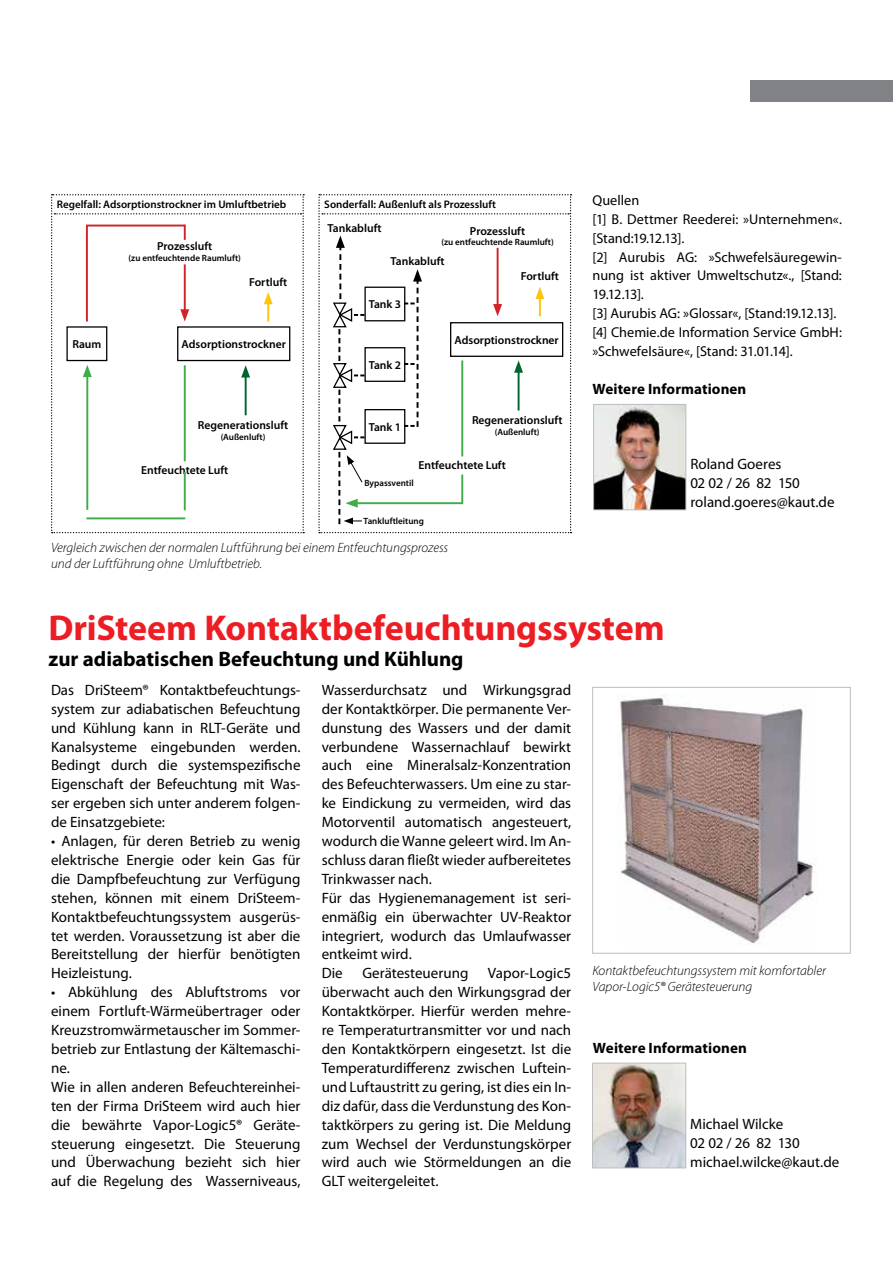
<style>
.page{position:relative;width:893px;height:1263px;background:#fff}
.page>*{position:absolute;margin:0;border:0;box-sizing:border-box;transform-origin:0 0}
.t1{font:700 36px "Myriad Pro";letter-spacing:-.005em;color:#ed1d24}
.t2{font:700 21px "Myriad Pro";color:#000}
.t3{font:15px/18.9px "Myriad Pro";color:#000}
.t4{font:700 15px "Myriad Pro";letter-spacing:.005em;color:#000}
.t5{font:14.25px/18.9px "Myriad Pro";color:#000}
.t6{font:italic 300 13.5px/16.2px "Myriad Pro";color:#000}
.t7{font:600 11.7px "Myriad Pro";color:#000}
.t8{font:600 10.95px "Myriad Pro";color:#000}
.t9{font:600 9px "Myriad Pro";color:#000}
</style>
<div class="page">
<img style="left:620px;top:695px;width:197px;height:249px">
<div style="left:592px;top:687px;width:258px;height:266px;border:1px solid #bcbec0"></div>
<div style="left:750px;top:80px;width:143px;height:21px;background:#808285"></div>
<img style="left:594px;top:1065px;width:90px;height:101px">
<div style="left:592px;top:1063px;width:94px;height:105px;border:1px solid #bcbec0"></div>
<img style="left:595px;top:406px;width:89px;height:102px">
<div style="left:593px;top:404px;width:93px;height:106px;border:1px solid #bcbec0"></div>
<svg style="left:51px;top:194px;width:253px;height:339px"></svg>
<svg style="left:318px;top:194px;width:254px;height:339px"></svg>
<p class="t8" style="left:57px;top:198px;width:231px">Regelfall: Adsorptionstrockner im Umluftbetrieb</p>
<p class="t8" style="left:324px;top:198px;width:173px">Sonderfall: Außenluft als Prozessluft</p>
<p class="t7" style="left:72px;top:337px;width:31px">Raum</p>
<p class="t7" style="left:157px;top:239px;width:57px">Prozessluft</p>
<p class="t9" style="left:129px;top:252px;width:114px">(zu entfeuchtende Raumluft)</p>
<p class="t7" style="left:249px;top:274px;width:40px">Fortluft</p>
<p class="t7" style="left:182px;top:337px;width:106px">Adsorptionstrockner</p>
<p class="t7" style="left:198px;top:418px;width:92px">Regenerationsluft</p>
<p class="t9" style="left:221px;top:431px;width:46px">(Außenluft)</p>
<p class="t7" style="left:141px;top:463px;width:89px">Entfeuchtete Luft</p>
<p class="t7" style="left:327px;top:221px;width:56px">Tankabluft</p>
<p class="t7" style="left:470px;top:223px;width:57px">Prozessluft</p>
<p class="t9" style="left:441px;top:237px;width:114px">(zu entfeuchtende Raumluft)</p>
<p class="t7" style="left:390px;top:254px;width:56px">Tankabluft</p>
<p class="t7" style="left:521px;top:269px;width:40px">Fortluft</p>
<p class="t7" style="left:369px;top:297px;width:34px">Tank 3</p>
<p class="t7" style="left:369px;top:357px;width:34px">Tank 2</p>
<p class="t7" style="left:369px;top:419px;width:34px">Tank 1</p>
<p class="t7" style="left:455px;top:332px;width:106px">Adsorptionstrockner</p>
<p class="t7" style="left:472px;top:413px;width:92px">Regenerationsluft</p>
<p class="t9" style="left:495px;top:426px;width:46px">(Außenluft)</p>
<p class="t7" style="left:419px;top:458px;width:89px">Entfeuchtete Luft</p>
<p class="t9" style="left:364px;top:477px;width:51px">Bypassventil</p>
<p class="t9" style="left:364px;top:516px;width:62px">Tankluftleitung</p>
<p class="t6" style="left:51px;top:539px;width:399px">Vergleich zwischen der normalen Luftführung bei einem Entfeuchtungsprozess und der Luftführung ohne Umluftbetrieb.</p>
<p class="t5" style="left:592px;top:190px;width:251px">Quellen<br>[1] B. Dettmer Reederei: »Unternehmen«. [Stand:19.12.13].<br>[2] Aurubis AG: »Schwefelsäuregewin&shy;nung ist aktiver Umweltschutz«., [Stand:<br>19.12.13].<br>[3] Aurubis AG: »Glossar«, [Stand:19.12.13]. [4] Chemie.de Information Service GmbH: »Schwefelsäure«, [Stand: 31.01.14].</p>
<p class="t4" style="left:592px;top:379px;width:155px">Weitere Informationen</p>
<p class="t3" style="left:690px;top:455px;width:146px">Roland Goeres<br>02 02 / 26 82 150 roland.goeres@kaut.de</p>
<h1 class="t1" style="left:49px;top:605px;width:618px">DriSteem Kontaktbefeuchtungssystem</h1>
<h2 class="t2" style="left:49px;top:645px;width:417px">zur adiabatischen Befeuchtung und Kühlung</h2>
<p class="t3" style="left:51px;top:680px;width:251px;text-align:justify">Das DriSteem® Kontaktbefeuchtungs&shy;system zur adiabatischen Befeuchtung und Kühlung kann in RLT-Geräte und Kanalsysteme eingebunden werden.<br>Bedingt durch die systemspezifische Eigenschaft der Befeuchtung mit Was&shy;ser ergeben sich unter anderem folgen&shy;de Einsatzgebiete:</p>
<p class="t3" style="left:51px;top:831px;width:251px;text-align:justify">• Anlagen, für deren Betrieb zu wenig elektrische Energie oder kein Gas für die Dampfbefeuchtung zur Verfügung stehen, können mit einem DriSteem-Kontaktbefeuchtungssystem ausgerüs&shy;tet werden. Voraussetzung ist aber die Bereitstellung der hierfür benötigten Heizleistung.</p>
<p class="t3" style="left:51px;top:982px;width:251px">• Abkühlung des Abluftstroms vor einem Fortluft-Wärmeübertrager oder Kreuzstromwärmetauscher im Sommer&shy;betrieb zur Entlastung der Kältemaschi&shy;ne.<br>Wie in allen anderen Befeuchtereinhei&shy;ten der Firma DriSteem wird auch hier die bewährte Vapor-Logic5® Geräte&shy;steuerung eingesetzt. Die Steuerung und Überwachung bezieht sich hier auf die Regelung des Wasserniveaus,</p>
<p class="t3" style="left:322px;top:680px;width:251px">Wasserdurchsatz und Wirkungsgrad der Kontaktkörper. Die permanente Ver&shy;dunstung des Wassers und der damit verbundene Wassernachlauf bewirkt auch eine Mineralsalz-Konzentration des Befeuchterwassers. Um eine zu star&shy;ke Eindickung zu vermeiden, wird das Motorventil automatisch angesteuert, wodurch die Wanne geleert wird. Im An&shy;schluss daran fließt wieder aufbereitetes Trinkwasser nach.<br>Für das Hygienemanagement ist seri&shy;enmäßig ein überwachter UV-Reaktor integriert, wodurch das Umlaufwasser entkeimt wird.<br>Die</p>
<p class="t3" style="left:322px;top:964px;width:251px;text-align:justify;text-indent:166px">Vapor-Logic5 überwacht auch den Wirkungsgrad der Kontaktkörper. Hierfür werden mehre&shy;re Temperaturtransmitter vor und nach den Kontaktkörpern eingesetzt. Ist die Temperaturdifferenz zwischen Luftein&shy;und Luftaustritt zu gering, ist dies ein In&shy;diz dafür, dass die Verdunstung des Kon&shy;taktkörpers zu gering ist. Die Meldung zum Wechsel der Verdunstungskörper wird auch wie Störmeldungen an die GLT weitergeleitet.</p>
<p class="t6" style="left:592px;top:962px;width:235px">Kontaktbefeuchtungssystem mit komfortabler<br>Vapor-Logic5® Gerätesteuerung</p>
<p class="t3" style="left:362px;top:964px;width:108px">Gerätesteuerung</p>
<p class="t4" style="left:593px;top:1038px;width:155px">Weitere Informationen</p>
<p class="t3" style="left:690px;top:1114px;width:151px">Michael Wilcke<br>02 02 / 26 82 130 michael.wilcke@kaut.de</p>
</div>
